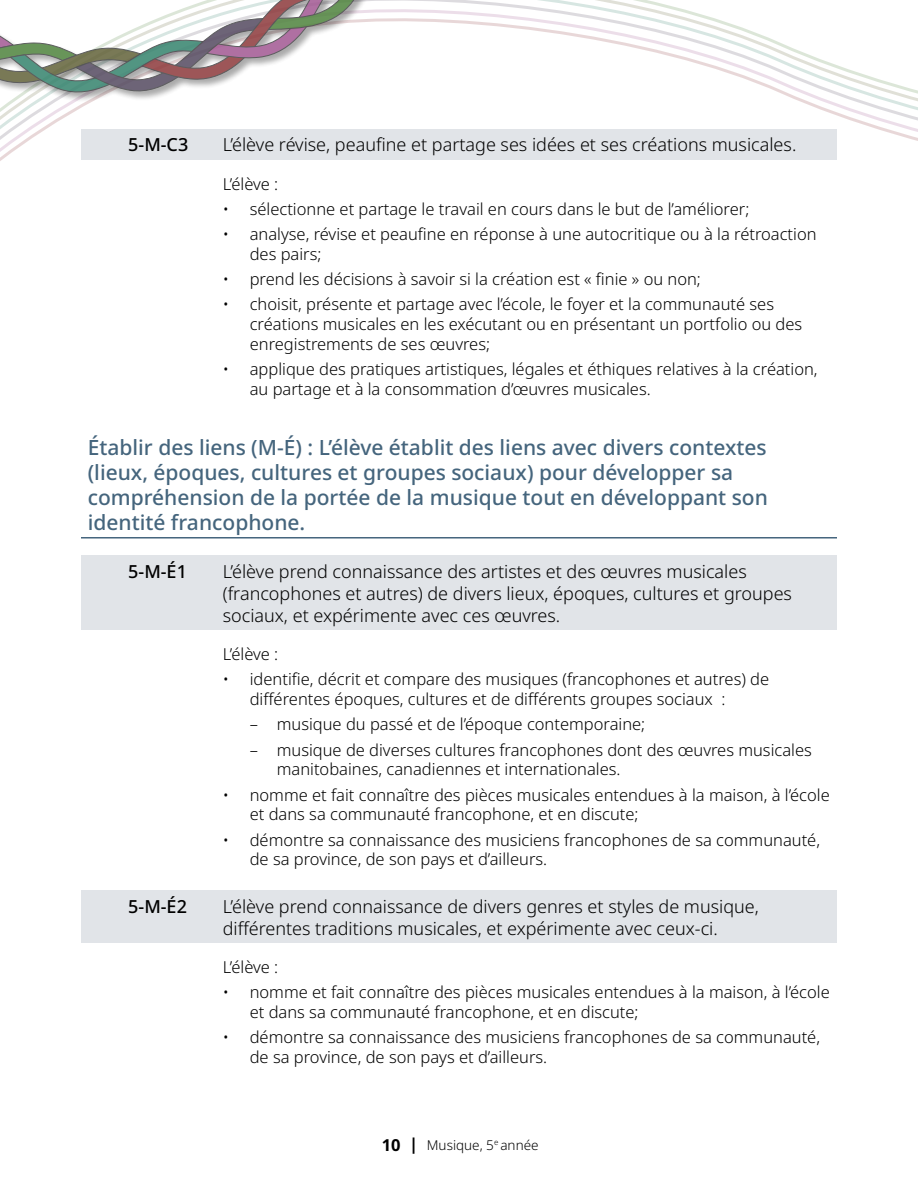
<style>
.page{position:relative;width:918px;height:1188px;background:#fff}
.page>*{position:absolute;margin:0;border:0;box-sizing:border-box;transform-origin:0 0}
.Header_Outcomes{font:500 21px/25.2px "Noto Sans";color:#45657d}
.GLO_arts{font:300 18px/21.6px "Noto Sans";color:#000}
.GLO_arts-2{font:500 18px "Noto Sans";color:#000}
.Bullet_Outcome_no_bullet{font:300 16.5px/19.8px "Noto Sans";color:#000}
.t1{font:300 13.5px "Noto Sans";color:#000}
.s1{font-weight:700;font-size:16.5px}
</style>
<div class="page">
<svg style="left:0;top:0;width:918px;height:161px"></svg>
<div style="left:0;top:0;width:514px;height:102px;background:#000;opacity:.4"></div>
<svg style="left:0;top:0;width:407px;height:96px"></svg>
<div style="left:81px;top:129px;width:756px;height:31px;background:#e1e4e8"></div>
<hr style="left:81px;top:537px;width:756px;height:2px;background:#45657d">
<div style="left:81px;top:556px;width:756px;height:74px;background:#e1e4e8"></div>
<div style="left:81px;top:890px;width:756px;height:53px;background:#e1e4e8"></div>
<h4 class="GLO_arts-2" style="left:128px;top:132px;width:62px">5-M-C3</h4>
<h4 class="GLO_arts" style="left:223px;top:134px;width:575px">L’élève révise, peaufine et partage ses idées et ses créations musicales.</h4>
<p class="Bullet_Outcome_no_bullet" style="left:223px;top:174px;width:57px">L’élève :</p>
<p class="Bullet_Outcome_no_bullet" style="left:223px;top:199px;width:528px">• sélectionne et partage le travail en cours dans le but de l’améliorer;</p>
<p class="Bullet_Outcome_no_bullet" style="left:250px;top:225px;width:568px;text-indent:-27px">• analyse, révise et peaufine en réponse à une autocritique ou à la rétroaction des pairs;</p>
<p class="Bullet_Outcome_no_bullet" style="left:223px;top:270px;width:480px">• prend les décisions à savoir si la création est « finie » ou non;</p>
<p class="Bullet_Outcome_no_bullet" style="left:250px;top:295px;width:554px;text-indent:-27px">• choisit, présente et partage avec l’école, le foyer et la communauté ses créations musicales en les exécutant ou en présentant un portfolio ou des enregistrements de ses œuvres;</p>
<p class="Bullet_Outcome_no_bullet" style="left:250px;top:360px;width:569px;text-indent:-27px">• applique des pratiques artistiques, légales et éthiques relatives à la création, au partage et à la consommation d’œuvres musicales.</p>
<h3 class="Header_Outcomes" style="left:88px;top:435px;width:682px">Établir des liens (M-É) : L’élève établit des liens avec divers contextes (lieux, époques, cultures et groupes sociaux) pour développer sa compréhension de la portée de la musique tout en développant son identité francophone.</h3>
<h4 class="GLO_arts-2" style="left:128px;top:559px;width:60px">5-M-É1</h4>
<h4 class="GLO_arts" style="left:223px;top:561px;width:571px">L’élève prend connaissance des artistes et des œuvres musicales (francophones et autres) de divers lieux, époques, cultures et groupes sociaux, et expérimente avec ces œuvres.</h4>
<p class="Bullet_Outcome_no_bullet" style="left:223px;top:645px;width:57px">L’élève :</p>
<p class="Bullet_Outcome_no_bullet" style="left:250px;top:670px;width:521px;text-indent:-27px">• identifie, décrit et compare des musiques (francophones et autres) de différentes époques, cultures et de différents groupes sociaux :</p>
<p class="Bullet_Outcome_no_bullet" style="left:250px;top:715px;width:397px">– musique du passé et de l’époque contemporaine;</p>
<p class="Bullet_Outcome_no_bullet" style="left:277px;top:740px;width:537px;text-indent:-27px">– musique de diverses cultures francophones dont des œuvres musicales manitobaines, canadiennes et internationales.</p>
<p class="Bullet_Outcome_no_bullet" style="left:250px;top:785px;width:582px;text-indent:-27px">• nomme et fait connaître des pièces musicales entendues à la maison, à l’école et dans sa communauté francophone, et en discute;</p>
<p class="Bullet_Outcome_no_bullet" style="left:250px;top:830px;width:572px;text-indent:-27px">• démontre sa connaissance des musiciens francophones de sa communauté, de sa province, de son pays et d’ailleurs.</p>
<h4 class="GLO_arts-2" style="left:128px;top:894px;width:60px">5-M-É2</h4>
<h4 class="GLO_arts" style="left:223px;top:896px;width:538px">L’élève prend connaissance de divers genres et styles de musique, différentes traditions musicales, et expérimente avec ceux-ci.</h4>
<p class="Bullet_Outcome_no_bullet" style="left:223px;top:958px;width:57px">L’élève :</p>
<p class="Bullet_Outcome_no_bullet" style="left:250px;top:983px;width:582px;text-indent:-27px">• nomme et fait connaître des pièces musicales entendues à la maison, à l’école et dans sa communauté francophone, et en discute;</p>
<p class="Bullet_Outcome_no_bullet" style="left:250px;top:1028px;width:572px;text-indent:-27px">• démontre sa connaissance des musiciens francophones de sa communauté, de sa province, de son pays et d’ailleurs.</p>
<p class="t1" style="left:382px;top:1135px;width:158px"><span class="s1">10 |</span> Musique, 5<sup>e</sup> année</p>
</div>
